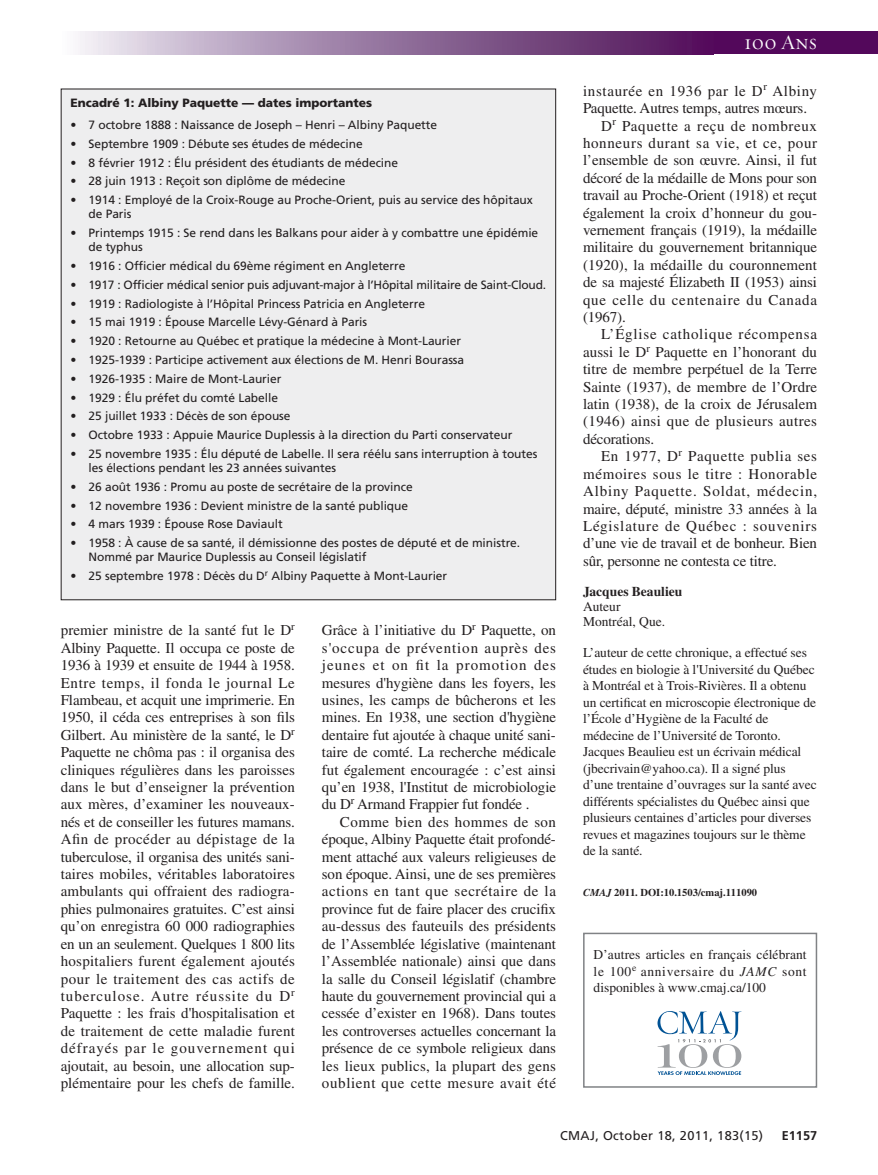
<style>
.page{position:relative;width:878px;height:1175px;background:#fff}
.page>*{position:absolute;margin:0;border:0;box-sizing:border-box;transform-origin:0 0}
.t1{font:21px "Requiem Display HTF Small Caps";letter-spacing:.005em;color:#fff}
.t2{font:15px/17.4px "Times LT Std";color:#231f20;text-align:justify}
.t3{font:15px "Times LT Std";letter-spacing:.045em;color:#231f20}
.t4{font:15px "Times LT Std";letter-spacing:.055em;color:#231f20}
.t5{font:15px "Times LT Std";letter-spacing:.05em;color:#231f20}
.t6{font:15px "Times LT Std";letter-spacing:.03em;color:#231f20}
.t7{font:13.5px/16.5px "Times LT Std";letter-spacing:-.005em;color:#231f20}
.t8{font:13.5px/16.5px "Times";letter-spacing:.005em;color:#231f20;text-align:justify}
.t9{font:700 13.5px "Times LT Std";color:#231f20}
.t10{font:12.75px "Frutiger LT Std";letter-spacing:.025em;color:#231f20}
.t11{font:700 12.75px "Frutiger LT Std";color:#231f20}
.t12{font:12px/14.2px "Frutiger LT Std";letter-spacing:-.005em;color:#231f20}
.t13{font:900 12px "Frutiger LT Std";color:#231f20}
.t14{font:700 10.5px "Times LT Std";color:#231f20}
.s1{font-style:italic}
</style>
<div class="page">
<div style="left:702px;top:32px;width:176px;height:22px;background:#53085b"></div>
<div style="left:61px;top:32px;width:652px;height:22px;background:linear-gradient(to right,#ecebf2,#480752)"></div>
<div style="left:61px;top:89px;width:494px;height:511px;background:#eeeeef"></div>
<div style="left:583px;top:932px;width:234px;height:155px;border:2px solid #808285"></div>
<svg style="left:657px;top:1011px;width:84px;height:64px"></svg>
<p class="t13" style="left:70px;top:98px;width:303px">Encadré 1: Albiny Paquette — dates importantes</p>
<p class="t12" style="left:71px;top:119px;width:368px">• 7 octobre 1888 : Naissance de Joseph – Henri – Albiny Paquette</p>
<p class="t12" style="left:71px;top:137px;width:294px">• Septembre 1909 : Débute ses études de médecine</p>
<p class="t12" style="left:71px;top:156px;width:329px">• 8 février 1912 : Élu président des étudiants de médecine</p>
<p class="t12" style="left:71px;top:175px;width:276px">• 28 juin 1913 : Reçoit son diplôme de médecine</p>
<p class="t12" style="left:89px;top:194px;width:446px;text-indent:-18px">• 1914 : Employé de la Croix-Rouge au Proche-Orient, puis au service des hôpitaux de Paris</p>
<p class="t12" style="left:89px;top:227px;width:451px;text-indent:-18px">• Printemps 1915 : Se rend dans les Balkans pour aider à y combattre une épidémie de typhus</p>
<p class="t12" style="left:71px;top:260px;width:336px">• 1916 : Officier médical du 69ème régiment en Angleterre</p>
<p class="t12" style="left:71px;top:278px;width:477px">• 1917 : Officier médical senior puis adjuvant-major à l’Hôpital militaire de Saint-Cloud.</p>
<p class="t12" style="left:71px;top:297px;width:356px">• 1919 : Radiologiste à l’Hôpital Princess Patricia en Angleterre</p>
<p class="t12" style="left:71px;top:316px;width:298px">• 15 mai 1919 : Épouse Marcelle Lévy-Génard à Paris</p>
<p class="t12" style="left:71px;top:335px;width:392px">• 1920 : Retourne au Québec et pratique la médecine à Mont-Laurier</p>
<p class="t12" style="left:71px;top:353px;width:395px">• 1925-1939 : Participe activement aux élections de M. Henri Bourassa</p>
<p class="t12" style="left:71px;top:372px;width:212px">• 1926-1935 : Maire de Mont-Laurier</p>
<p class="t12" style="left:71px;top:391px;width:209px">• 1929 : Élu préfet du comté Labelle</p>
<p class="t12" style="left:71px;top:410px;width:221px">• 25 juillet 1933 : Décès de son épouse</p>
<p class="t12" style="left:71px;top:428px;width:443px">• Octobre 1933 : Appuie Maurice Duplessis à la direction du Parti conservateur</p>
<p class="t12" style="left:89px;top:447px;width:450px;text-indent:-18px">• 25 novembre 1935 : Élu député de Labelle. Il sera réélu sans interruption à toutes les élections pendant les 23 années suivantes</p>
<p class="t12" style="left:71px;top:480px;width:344px">• 26 août 1936 : Promu au poste de secrétaire de la province</p>
<p class="t12" style="left:71px;top:499px;width:339px">• 12 novembre 1936 : Devient ministre de la santé publique</p>
<p class="t12" style="left:71px;top:518px;width:214px">• 4 mars 1939 : Épouse Rose Daviault</p>
<p class="t12" style="left:89px;top:536px;width:433px;text-indent:-18px">• 1958 : À cause de sa santé, il démissionne des postes de député et de ministre.<br>Nommé par Maurice Duplessis au Conseil législatif</p>
<p class="t12" style="left:71px;top:569px;width:378px">• 25 septembre 1978 : Décès du D<sup>r</sup> Albiny Paquette à Mont-Laurier</p>
<p class="t2" style="left:61px;top:623px;width:236px">premier ministre de la santé fut le D<sup>r </sup>Albiny Paquette. Il occupa ce poste de 1936 à 1939 et ensuite de 1944 à 1958.<br>Entre temps, il fonda le journal Le Flambeau, et acquit une imprimerie. En 1950, il céda ces entreprises à son fils Gilbert. Au ministère de la santé, le D<sup>r </sup>Paquette ne chôma pas : il organisa des cliniques régulières dans les paroisses dans le but d’enseigner la prévention aux mères, d’examiner les nouveaux&shy;nés et de conseiller les futures mamans.<br>Afin de procéder au dépistage de la tuberculose, il organisa des unités sani&shy;taires mobiles, véritables laboratoires ambulants qui offraient des radiogra&shy;phies pulmonaires gratuites. C’est ainsi qu’on enregistra 60 000 radiographies en un an seulement. Quelques 1 800 lits hospitaliers furent également ajoutés pour le traitement des cas actifs de tuberculose. Autre réussite du D<sup>r </sup>Paquette : les frais d'hospitalisation et de traitement de cette maladie furent défrayés par le gouvernement qui ajoutait, au besoin, une allocation sup&shy;plémentaire pour les chefs de famille.</p>
<p class="t2" style="left:322px;top:623px;width:236px">Grâce à l’initiative du D<sup>r</sup> Paquette, on s'occupa de prévention auprès des jeunes et on fit la promotion des mesures d'hygiène dans les foyers, les usines, les camps de bûcherons et les mines. En 1938, une section d'hygiène dentaire fut ajoutée à chaque unité sani&shy;taire de comté. La recherche médicale fut également encouragée : c’est ainsi qu’en 1938, l'Institut de microbiologie du D<sup>r</sup> Armand Frappier fut fondée .</p>
<p class="t2" style="left:322px;top:814px;width:236px;text-indent:18px">Comme bien des hommes de son époque, Albiny Paquette était profondé&shy;ment attaché aux valeurs religieuses de son époque. Ainsi, une de ses premières actions en tant que secrétaire de la province fut de faire placer des crucifix au-dessus des fauteuils des présidents de l’Assemblée législative (maintenant l’Assemblée nationale) ainsi que dans la salle du Conseil législatif (chambre haute du gouvernement provincial qui a cessée d’exister en 1968). Dans toutes les controverses actuelles concernant la présence de ce symbole religieux dans les lieux publics, la plupart des gens oublient que cette mesure avait été</p>
<h1 class="t1" style="left:744px;top:30px;width:74px">100 Ans</h1>
<p class="t3" style="left:583px;top:85px;width:235px">instaurée en 1936 par le D<sup>r</sup> Albiny</p>
<p class="t2" style="left:583px;top:101px;width:225px">Paquette. Autres temps, autres mœurs.</p>
<p class="t3" style="left:601px;top:120px;width:218px">D<sup>r</sup> Paquette a reçu de nombreux</p>
<p class="t3" style="left:583px;top:138px;width:235px">honneurs durant sa vie, et ce, pour</p>
<p class="t2" style="left:583px;top:153px;width:236px">l’ensemble de son œuvre. Ainsi, il fut</p>
<p class="t2" style="left:583px;top:171px;width:236px">décoré de la médaille de Mons pour son</p>
<p class="t2" style="left:583px;top:188px;width:236px">travail au Proche-Orient (1918) et reçut</p>
<p class="t2" style="left:583px;top:205px;width:235px">également la croix d’honneur du gou-</p>
<p class="t2" style="left:583px;top:223px;width:236px">vernement français (1919), la médaille</p>
<p class="t2" style="left:583px;top:240px;width:236px">militaire du gouvernement britannique</p>
<p class="t2" style="left:583px;top:258px;width:235px">(1920), la médaille du couronnement</p>
<p class="t2" style="left:583px;top:275px;width:236px">de sa majesté Élizabeth II (1953) ainsi</p>
<p class="t5" style="left:583px;top:294px;width:236px">que celle du centenaire du Canada</p>
<p class="t2" style="left:583px;top:310px;width:44px">(1967).</p>
<p class="t5" style="left:601px;top:329px;width:217px">L’Église catholique récompensa</p>
<p class="t2" style="left:583px;top:345px;width:235px">aussi le D<sup>r</sup> Paquette en l’honorant du</p>
<p class="t2" style="left:583px;top:362px;width:236px">titre de membre perpétuel de la Terre</p>
<p class="t2" style="left:583px;top:379px;width:235px">Sainte (1937), de membre de l’Ordre</p>
<p class="t2" style="left:583px;top:397px;width:236px">latin (1938), de la croix de Jérusalem</p>
<p class="t6" style="left:583px;top:416px;width:235px">(1946) ainsi que de plusieurs autres</p>
<p class="t2" style="left:583px;top:432px;width:73px">décorations.</p>
<p class="t3" style="left:601px;top:451px;width:217px">En 1977, D<sup>r</sup> Paquette publia ses</p>
<p class="t3" style="left:583px;top:468px;width:236px">mémoires sous le titre : Honorable</p>
<p class="t4" style="left:583px;top:486px;width:235px">Albiny Paquette. Soldat, médecin,</p>
<p class="t2" style="left:583px;top:501px;width:235px">maire, député, ministre 33 années à la</p>
<p class="t4" style="left:583px;top:520px;width:236px">Législature de Québec : souvenirs</p>
<p class="t2" style="left:583px;top:536px;width:236px">d’une vie de travail et de bonheur. Bien</p>
<p class="t2" style="left:583px;top:553px;width:195px">sûr, personne ne contesta ce titre.</p>
<p class="t9" style="left:583px;top:586px;width:101px">Jacques Beaulieu</p>
<p class="t7" style="left:583px;top:600px;width:84px;line-height:15px">Auteur<br>Montréal, Que.</p>
<p class="t7" style="left:583px;top:646px;width:235px">L’auteur de cette chronique, a effectué ses études en biologie à l'Université du Québec à Montréal et à Trois-Rivières. Il a obtenu un certificat en microscopie électronique de l’École d’Hygiène de la Faculté de médecine de l’Université de Toronto.<br>Jacques Beaulieu est un écrivain médical (jbecrivain@yahoo.ca). Il a signé plus d’une trentaine d’ouvrages sur la santé avec différents spécialistes du Québec ainsi que plusieurs centaines d’articles pour diverses revues et magazines toujours sur le thème de la santé.</p>
<p class="t14" style="left:583px;top:889px;width:176px"><span class="s1">CMAJ</span> 2011. DOI:10.1503/cmaj.111090</p>
<p class="t8" style="left:593px;top:947px;width:215px">D’autres articles en français célébrant le 100<sup>e</sup> anniversaire du <span class="s1">JAMC</span> sont disponibles à www.cmaj.ca/100</p>
<p class="t10" style="left:560px;top:1130px;width:205px">CMAJ, October 18, 2011, 183(15)</p>
<p class="t11" style="left:781px;top:1130px;width:37px">E1157</p>
</div>
